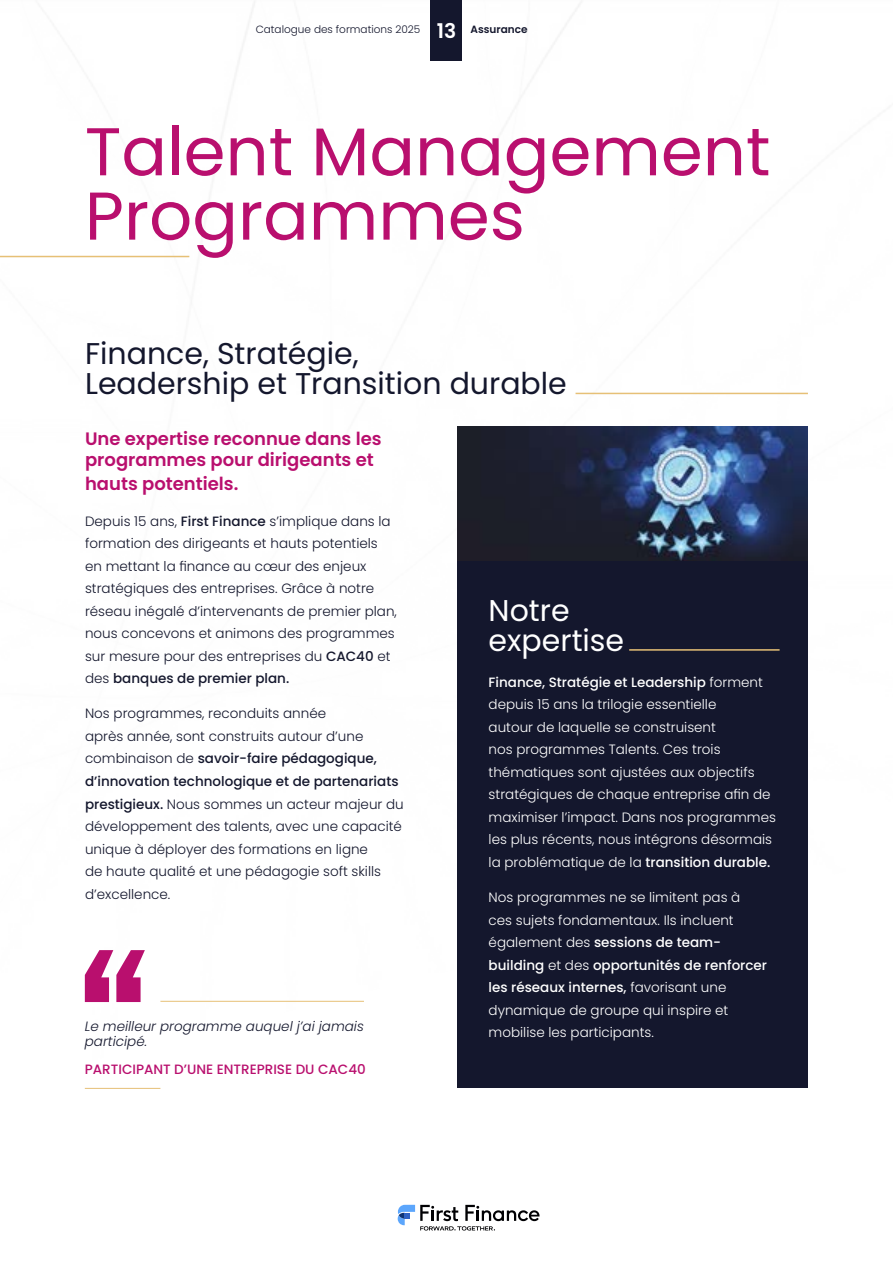
<style>
.page{position:relative;width:893px;height:1263px;background:#fff}
.page>*{position:absolute;margin:0;border:0;box-sizing:border-box;transform-origin:0 0}
.t1{font:67.5px/64.3px "Poppins";color:#b90f6e}
.t2{font:30px/30px "Poppins";color:#14172d}
.t3{font:30px/30px "Poppins";color:#fff}
.t4{font:600 20.25px "Poppins";color:#fff}
.t5{font:600 18px/21px "Poppins";color:#b90f6e}
.t6{font:300 13.5px/22.5px "Poppins";color:#14172d}
.t7{font:300 13.5px/22.5px "Poppins";color:#fff}
.t8{font:italic 300 13.5px/15px "Poppins";color:#14172d}
.t9{font:500 13.5px "Poppins";color:#b90f6e}
.t10{font:300 10.5px "Poppins";color:#14172d}
.t11{font:600 10.5px "Poppins";color:#14172d}
.s1{font-weight:500}
</style>
<div class="page">
<div style="left:457px;top:426px;width:351px;height:662px;background:#14172d"></div>
<hr style="left:629px;top:649px;width:151px;height:2px;background:#e6c076">
<img style="left:457px;top:426px;width:351px;height:135px">
<hr style="left:0;top:256px;width:189px;height:1px;background:#e6c076">
<hr style="left:160px;top:1001px;width:204px;height:1px;background:#e6c076">
<hr style="left:85px;top:1088px;width:75px;height:1px;background:#e6c076">
<svg style="left:85px;top:950px;width:60px;height:52px"></svg>
<hr style="left:575px;top:393px;width:233px;height:1px;background:#e6c076">
<div style="left:431px;top:0;width:31px;height:61px;background:#14172d"></div>
<svg style="left:398px;top:1205px;width:141px;height:25px"></svg>
<h3 class="t4" style="left:437px;top:19px;width:21px">13</h3>
<p class="t10" style="left:256px;top:23px;width:166px">Catalogue des formations 2025</p>
<p class="t11" style="left:471px;top:23px;width:59px">Assurance</p>
<h1 class="t1" style="left:85px;top:120px;width:687px">Talent Management<br>Programmes</h1>
<h2 class="t2" style="left:85px;top:338px;width:483px">Finance, Stratégie,<br>Leadership et Transition durable</h2>
<h3 class="t5" style="left:85px;top:429px;width:298px">Une expertise reconnue dans les programmes pour dirigeants et</h3>
<h3 class="t5" style="left:85px;top:474px;width:155px">hauts potentiels.</h3>
<p class="t6" style="left:85px;top:510px;width:313px">Depuis 15 ans, <span class="s1">First Finance</span> s’implique dans la formation des dirigeants et hauts potentiels en mettant la finance au cœur des enjeux stratégiques des entreprises. Grâce à notre réseau inégalé d’intervenants de premier plan, nous concevons et animons des programmes sur mesure pour des entreprises du <span class="s1">CAC40</span> et des <span class="s1">banques de premier plan.</span></p>
<p class="t6" style="left:85px;top:702px;width:320px">Nos programmes, reconduits année<br>après année, sont construits autour d’une combinaison de <span class="s1">savoir-faire pédagogique, d’innovation technologique et de partenariats prestigieux.</span> Nous sommes un acteur majeur du développement des talents, avec une capacité unique à déployer des formations en ligne<br>de haute qualité et une pédagogie soft skills d’excellence.</p>
<p class="t8" style="left:85px;top:1018px;width:281px">Le meilleur programme auquel j’ai jamais participé.</p>
<p class="t9" style="left:85px;top:1061px;width:282px">PARTICIPANT D’UNE ENTREPRISE DU CAC40</p>
<h2 class="t3" style="left:489px;top:595px;width:137px">Notre expertise</h2>
<p class="t7" style="left:489px;top:671px;width:289px"><span class="s1">Finance, Stratégie et Leadership</span> forment depuis 15 ans la trilogie essentielle<br>autour de laquelle se construisent<br>nos programmes Talents. Ces trois thématiques sont ajustées aux objectifs stratégiques de chaque entreprise afin de maximiser l’impact. Dans nos programmes les plus récents, nous intégrons désormais la problématique de la <span class="s1">transition durable.</span></p>
<p class="t7" style="left:489px;top:886px;width:280px">Nos programmes ne se limitent pas à ces sujets fondamentaux. Ils incluent également des <span class="s1">sessions de team&shy;building</span> et des <span class="s1">opportunités de renforcer les réseaux internes,</span> favorisant une dynamique de groupe qui inspire et mobilise les participants.</p>
</div>
